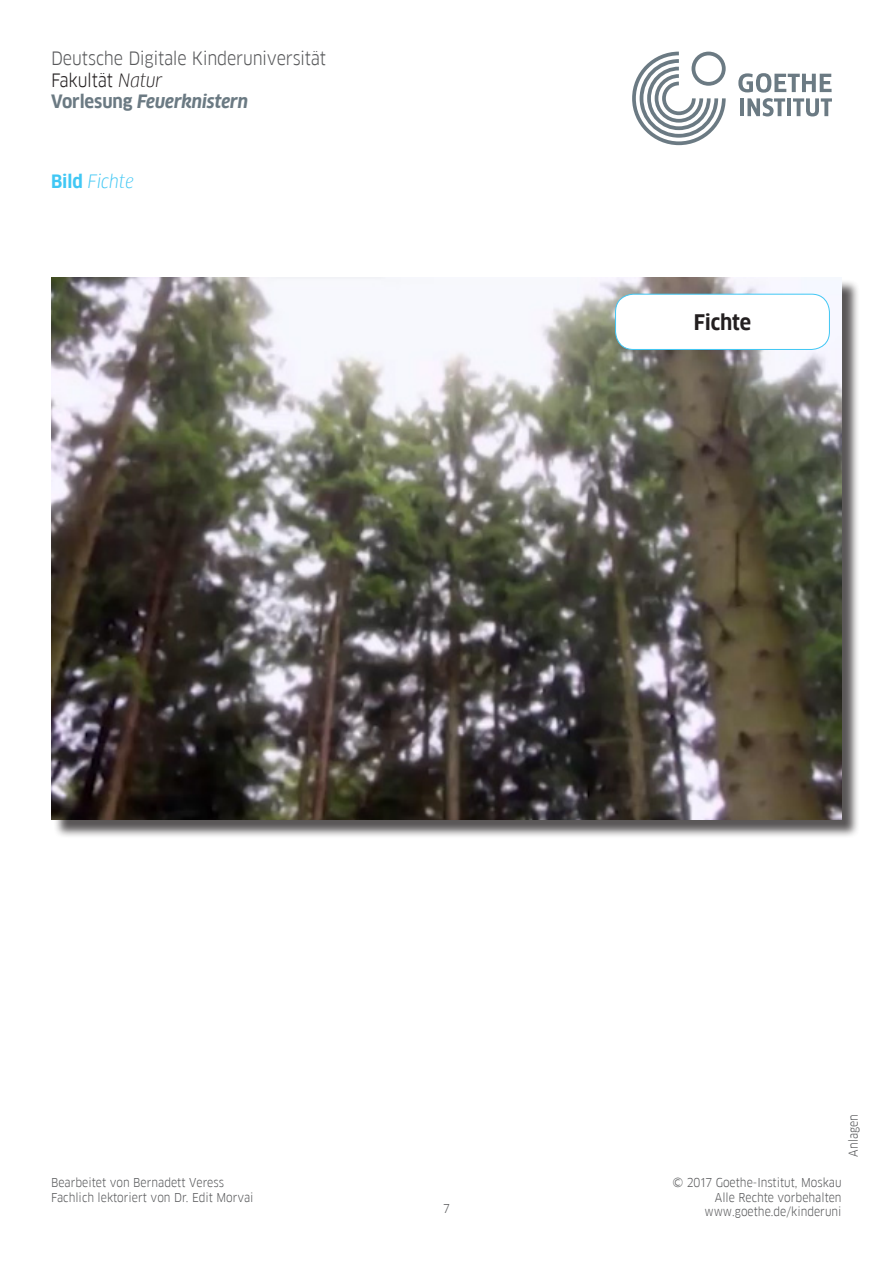
<style>
.page{position:relative;width:893px;height:1263px;background:#fff}
.page>*{position:absolute;margin:0;border:0;box-sizing:border-box;transform-origin:0 0}
.t1{font:700 21px "Goethe FF Clan";letter-spacing:-.01em;color:#231f20}
.t2{font:18px/21.6px "Goethe FF Clan";letter-spacing:-.015em;color:#57585a}
.t3{font:italic 18px "Goethe FF Clan";color:#40c7f4}
.t4{font:12px "Goethe FF Clan";color:#57585a}
.s1{color:#231f20}
.s2{font-style:italic;color:#231f20}
.s3{font-weight:700;color:#6b7a83}
.s4{font-weight:700;font-style:italic;color:#6b7a83}
.s5{font-weight:700;font-style:normal}
</style>
<div class="page">
<svg style="left:632px;top:52px;width:94px;height:93px"></svg>
<svg style="left:738px;top:73px;width:94px;height:43px"></svg>
<div style="left:53px;top:279px;width:807px;height:560px;background:#231f20;opacity:.75"></div>
<img style="left:51px;top:277px;width:790px;height:543px">
<div style="left:615px;top:294px;width:214px;height:55px;background:#fff;border-radius:18px"></div>
<div style="left:615px;top:294px;width:215px;height:56px;border:1px solid #40c7f4;border-radius:18px"></div>
<h2 class="t2" style="left:51px;top:48px;width:277px">Deutsche Digitale Kinderuniversität<br><span class="s1">Fakultät</span> <span class="s2">Natur<br></span><span class="s3">Vorlesung</span> <span class="s4">Feuerknistern</span></h2>
<h2 class="t3" style="left:51px;top:171px;width:84px"><span class="s5">Bild</span> Fichte</h2>
<h1 class="t1" style="left:694px;top:310px;width:59px">Fichte</h1>
<p class="t4" style="left:846px;top:1157px;width:44px;rotate:-90deg">Anlagen</p>
<p class="t4" style="left:51px;top:1176px;width:174px">Bearbeitet von Bernadett Veress</p>
<p class="t4" style="left:672px;top:1176px;width:171px">© 2017 Goethe-Institut, Moskau</p>
<p class="t4" style="left:51px;top:1190px;width:204px">Fachlich lektoriert von Dr. Edit Morvai</p>
<p class="t4" style="left:715px;top:1190px;width:128px">Alle Rechte vorbehalten</p>
<p class="t4" style="left:443px;top:1202px;width:8px">7</p>
<p class="t4" style="left:704px;top:1204px;width:139px">www.goethe.de/kinderuni</p>
</div>
